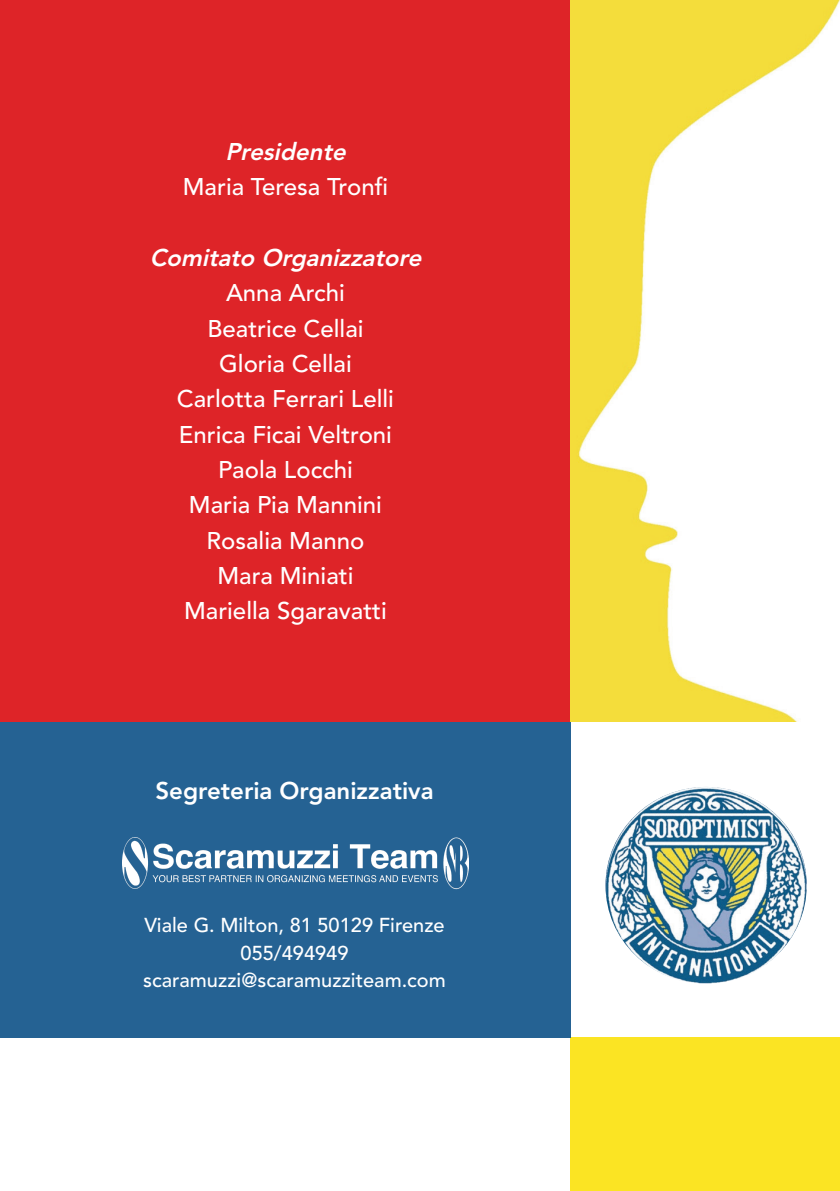
<style>
.page{position:relative;width:840px;height:1191px;background:#fff}
.page>*{position:absolute;margin:0;border:0;box-sizing:border-box;transform-origin:0 0}
.t1{font:500 24px/35.4px "Avenir LT Std";color:#fff;text-align:center}
.t2{font:italic 800 24px "Avenir LT Std";color:#fff}
.t3{font:800 24px "Avenir LT Std";color:#fff}
.t4{font:500 20px/27.4px "Avenir LT Std";color:#fff;text-align:center}
</style>
<div class="page">
<div style="left:0;top:0;width:799px;height:721px;background:#de2428"></div>
<div style="left:570px;top:1037px;width:269px;height:154px;background:#fbe423"></div>
<div style="left:0;top:721px;width:570px;height:316px;background:#256293"></div>
<img style="left:605px;top:787px;width:201px;height:196px">
<img style="left:570px;top:0;width:269px;height:721px">
<img style="left:123px;top:838px;width:345px;height:51px">
<p class="t2" style="left:225px;top:137px;width:128px">Presidente</p>
<p class="t1" style="left:183px;top:170px;width:206px">Maria Teresa Tronfi</p>
<p class="t2" style="left:150px;top:243px;width:279px">Comitato Organizzatore</p>
<p class="t1" style="left:177px;top:276px;width:218px">Anna Archi<br>Beatrice Cellai<br>Gloria Cellai<br>Carlotta Ferrari Lelli<br>Enrica Ficai Veltroni<br>Paola Locchi<br>Maria Pia Mannini<br>Rosalia Manno<br>Mara Miniati<br>Mariella Sgaravatti</p>
<p class="t3" style="left:155px;top:777px;width:279px">Segreteria Organizzativa</p>
<p class="t4" style="left:143px;top:912px;width:304px">Viale G. Milton, 81 50129 Firenze<br>055/494949 scaramuzzi@scaramuzziteam.com</p>
</div>
